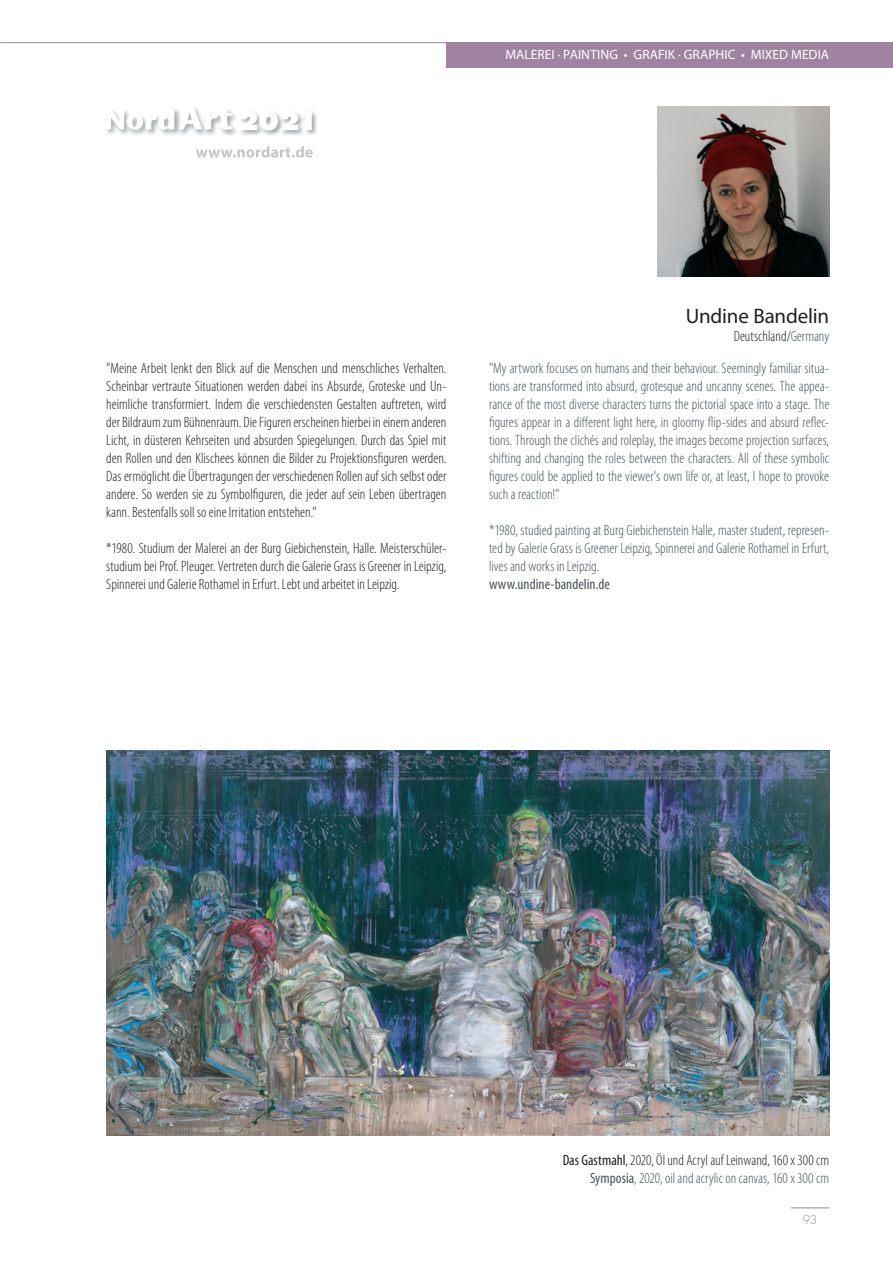
<style>
.page{position:relative;width:893px;height:1263px;background:#fff}
.page>*{position:absolute;margin:0;border:0;box-sizing:border-box;transform-origin:0 0}
.t1{font:21px "Myriad Pro";letter-spacing:-.01em;color:#231f20}
.t2{font:300 condensed 15px/18px "Myriad Pro";color:#231f20;text-align:justify}
.t3{font:300 condensed 15px/18px "Myriad Pro";color:#485459;text-align:justify}
.t4{font:condensed 15px "Myriad Pro";letter-spacing:.005em;color:#485459}
.t5{font:13.5px "Myriad Pro";letter-spacing:.005em;color:#fff}
.t6{font:300 12px "Futura Std";color:#a083a0}
.s1{color:#485459}
.s2{font-weight:400}
.s3{font-weight:400;color:#485459}
</style>
<div class="page">
<div style="left:446px;top:43px;width:447px;height:25px;background:#a083a0"></div>
<hr style="left:0;top:42px;width:447px;height:1px;background:#a083a0">
<hr style="left:791px;top:1207px;width:38px;height:1px;background:#a083a0">
<svg style="left:196px;top:146px;width:117px;height:12px"></svg>
<div style="left:105px;top:107px;width:77px;height:30px;background:#0b1a22;opacity:.75"></div>
<div style="left:177px;top:105px;width:62px;height:32px;background:#0b1a22;opacity:.75"></div>
<svg style="left:106px;top:106px;width:126px;height:24px"></svg>
<div style="left:237px;top:111px;width:81px;height:27px;background:#0b1a22;opacity:.75"></div>
<svg style="left:238px;top:111px;width:74px;height:19px"></svg>
<img style="left:106px;top:751px;width:723px;height:385px">
<img style="left:658px;top:106px;width:171px;height:170px">
<p class="t5" style="left:505px;top:46px;width:325px">MALEREI · PAINTING • GRAFIK · GRAPHIC • MIXED MEDIA</p>
<p class="t2" style="left:106px;top:359px;width:342px">"Meine Arbeit lenkt den Blick auf die Menschen und menschliches Verhalten.<br>Scheinbar vertraute Situationen werden dabei ins Absurde, Groteske und Un&shy;heimliche transformiert. Indem die verschiedensten Gestalten auftreten, wird der Bildraum zum Bühnenraum. Die Figuren erscheinen hierbei in einem anderen Licht, in düsteren Kehrseiten und absurden Spiegelungen. Durch das Spiel mit den Rollen und den Klischees können die Bilder zu Projektionsfiguren werden.<br>Das ermöglicht die Übertragungen der verschiedenen Rollen auf sich selbst oder andere. So werden sie zu Symbolfiguren, die jeder auf sein Leben übertragen kann. Bestenfalls soll so eine Irritation entstehen."</p>
<p class="t2" style="left:106px;top:539px;width:342px">*1980. Studium der Malerei an der Burg Giebichenstein, Halle. Meisterschüler&shy;studium bei Prof. Pleuger. Vertreten durch die Galerie Grass is Greener in Leipzig, Spinnerei und Galerie Rothamel in Erfurt. Lebt und arbeitet in Leipzig.</p>
<h1 class="t1" style="left:686px;top:303px;width:145px">Undine Bandelin</h1>
<p class="t2" style="left:734px;top:327px;width:97px">Deutschland/<span class="s1">Germany</span></p>
<p class="t3" style="left:489px;top:359px;width:342px">"My artwork focuses on humans and their behaviour. Seemingly familiar situa&shy;tions are transformed into absurd, grotesque and uncanny scenes. The appea&shy;rance of the most diverse characters turns the pictorial space into a stage. The figures appear in a different light here, in gloomy flip-sides and absurd reflec&shy;tions. Through the clichés and roleplay, the images become projection surfaces, shifting and changing the roles between the characters. All of these symbolic figures could be applied to the viewer's own life or, at least, I hope to provoke such a reaction!"</p>
<p class="t3" style="left:489px;top:521px;width:342px">*1980, studied painting at Burg Giebichenstein Halle, master student, represen&shy;ted by Galerie Grass is Greener Leipzig, Spinnerei and Galerie Rothamel in Erfurt, lives and works in Leipzig.</p>
<p class="t4" style="left:489px;top:575px;width:123px">www.undine-bandelin.de</p>
<p class="t2" style="left:563px;top:1151px;width:268px;text-align:right"><span class="s2">Das Gastmahl</span>, 2020, Öl und Acryl auf Leinwand, 160 x 300 cm<br><span class="s3">Symposia</span><span class="s1">, 2020, oil and acrylic on canvas, 160 x 300 cm</span></p>
<p class="t6" style="left:803px;top:1212px;width:16px">93</p>
</div>
